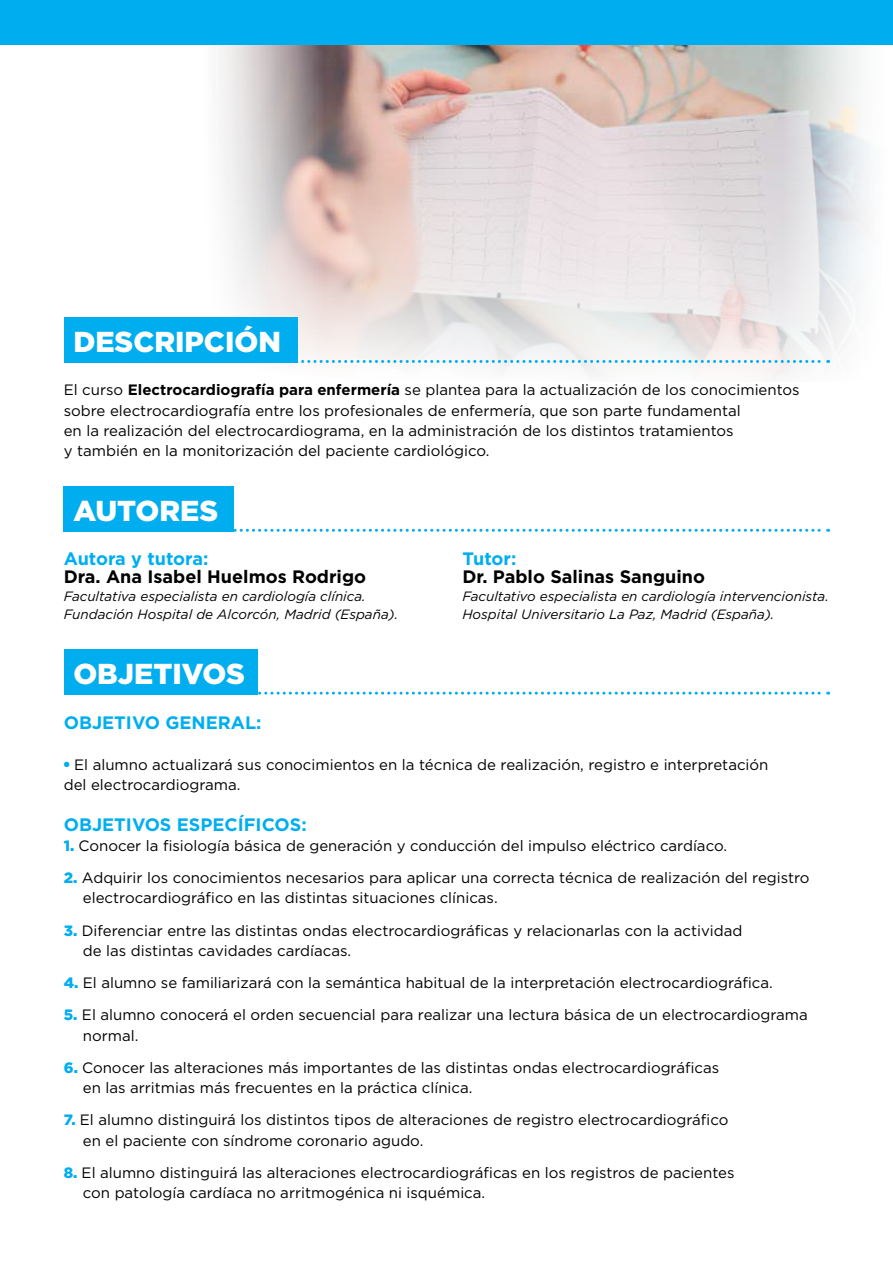
<style>
.page{position:relative;width:893px;height:1263px;background:#fff}
.page>*{position:absolute;margin:0;border:0;box-sizing:border-box;transform-origin:0 0}
.t1{font:900 28.8px "Gotham";color:#fff}
.t2{font:700 18px "Gotham";color:#00aeef}
.t3{font:700 18px "Gotham";color:#000}
.t4{font:15px/20.2px "Gotham";color:#000}
.t5{font:italic 13.5px/18px "Gotham";color:#000}
.s1{font-weight:700}
.s2{font-weight:900;color:#00aeef}
</style>
<div class="page">
<img style="left:187px;top:44px;width:706px;height:335px">
<svg style="left:257px;top:692px;width:572px;height:3px"></svg>
<div style="left:0;top:0;width:893px;height:44px;background:#00aeef"></div>
<div style="left:64px;top:649px;width:193px;height:46px;background:#00aeef"></div>
<svg style="left:298px;top:360px;width:531px;height:3px"></svg>
<div style="left:64px;top:318px;width:234px;height:45px;background:#00aeef"></div>
<svg style="left:234px;top:529px;width:595px;height:3px"></svg>
<div style="left:64px;top:487px;width:170px;height:45px;background:#00aeef"></div>
<h1 class="t1" style="left:73px;top:322px;width:209px">DESCRIPCIÓN</h1>
<p class="t4" style="left:64px;top:379px;width:737px">El curso <span class="s1">Electrocardiografía para enfermería</span> se plantea para la actualización de los conocimientos sobre electrocardiografía entre los profesionales de enfermería, que son parte fundamental<br>en la realización del electrocardiograma, en la administración de los distintos tratamientos<br>y también en la monitorización del paciente cardiológico.</p>
<h1 class="t1" style="left:73px;top:491px;width:146px">AUTORES</h1>
<p class="t2" style="left:64px;top:546px;width:146px">Autora y tutora:</p>
<p class="t3" style="left:64px;top:564px;width:304px">Dra. Ana Isabel Huelmos Rodrigo</p>
<p class="t5" style="left:64px;top:587px;width:336px">Facultativa especialista en cardiología clínica.<br>Fundación Hospital de Alcorcón, Madrid (España).</p>
<h1 class="t1" style="left:73px;top:653px;width:173px">OBJETIVOS</h1>
<p class="t2" style="left:462px;top:546px;width:55px">Tutor:</p>
<p class="t3" style="left:462px;top:564px;width:244px">Dr. Pablo Salinas Sanguino</p>
<p class="t5" style="left:462px;top:587px;width:368px">Facultativo especialista en cardiología intervencionista.<br>Hospital Universitario La Paz, Madrid (España).</p>
<p class="t2" style="left:64px;top:711px;width:199px">OBJETIVO GENERAL:</p>
<p class="t4" style="left:64px;top:754px;width:706px"><sup>●</sup> El alumno actualizará sus conocimientos en la técnica de realización, registro e interpretación del electrocardiograma.</p>
<p class="t2" style="left:64px;top:812px;width:244px">OBJETIVOS ESPECÍFICOS:</p>
<p class="t4" style="left:64px;top:835px;width:665px"><span class="s2">1.</span> Conocer la fisiología básica de generación y conducción del impulso eléctrico cardíaco.</p>
<p class="t4" style="left:83px;top:867px;width:728px;text-indent:-19px"><span class="s2">2.</span> Adquirir los conocimientos necesarios para aplicar una correcta técnica de realización del registro electrocardiográfico en las distintas situaciones clínicas.</p>
<p class="t4" style="left:83px;top:920px;width:661px;text-indent:-19px"><span class="s2">3.</span> Diferenciar entre las distintas ondas electrocardiográficas y relacionarlas con la actividad de las distintas cavidades cardíacas.</p>
<p class="t4" style="left:64px;top:972px;width:710px"><span class="s2">4.</span> El alumno se familiarizará con la semántica habitual de la interpretación electrocardiográfica.</p>
<p class="t4" style="left:83px;top:1005px;width:726px;text-indent:-19px"><span class="s2">5.</span> El alumno conocerá el orden secuencial para realizar una lectura básica de un electrocardiograma normal.</p>
<p class="t4" style="left:83px;top:1057px;width:638px;text-indent:-19px"><span class="s2">6.</span> Conocer las alteraciones más importantes de las distintas ondas electrocardiográficas en las arritmias más frecuentes en la práctica clínica.</p>
<p class="t4" style="left:83px;top:1110px;width:647px;text-indent:-19px"><span class="s2">7.</span> El alumno distinguirá los distintos tipos de alteraciones de registro electrocardiográfico en el paciente con síndrome coronario agudo.</p>
<p class="t4" style="left:83px;top:1162px;width:653px;text-indent:-19px"><span class="s2">8.</span> El alumno distinguirá las alteraciones electrocardiográficas en los registros de pacientes con patología cardíaca no arritmogénica ni isquémica.</p>
</div>
